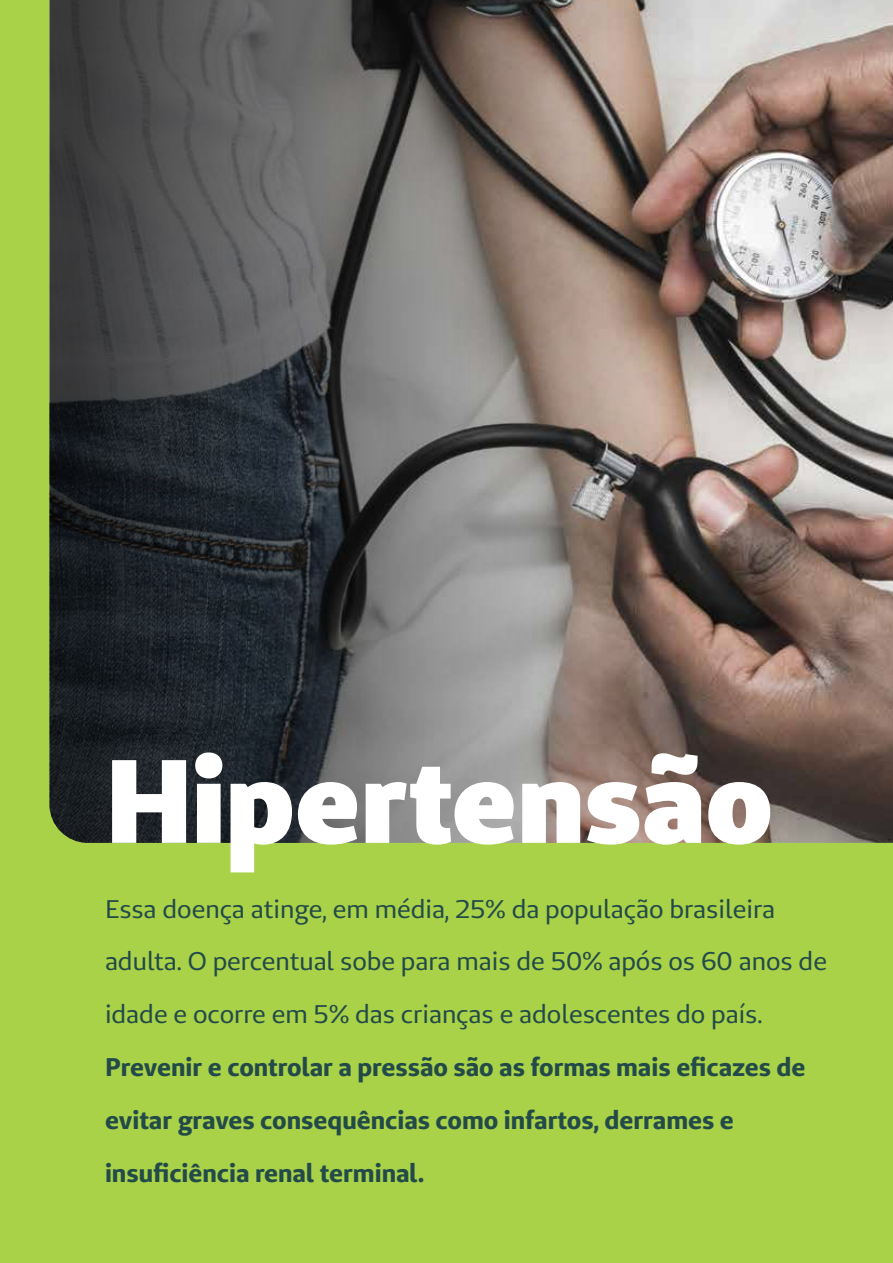
<style>
.page{position:relative;width:893px;height:1263px;background:#aad249}
.page>*{position:absolute;margin:0;border:0;box-sizing:border-box;transform-origin:0 0}
.t1{font:900 118.2px "Unimed Sans";color:#fff}
.t2{font:25.5px/52.8px "Unimed Sans";color:#224a48}
.t3{font:700 25.5px/52.8px "Unimed Sans";color:#224a48}
</style>
<div class="page">
<img style="left:698px;top:0;width:195px;height:843px">
<svg style="left:50px;top:0;width:648px;height:843px;background:#615d5c"></svg>
<h1 class="t1" style="left:105px;top:722px;width:670px">Hipertensão</h1>
<p class="t2" style="left:105px;top:882px;width:723px">Essa doença atinge, em média, 25% da população brasileira adulta. O percentual sobe para mais de 50% após os 60 anos de idade e ocorre em 5% das crianças e adolescentes do país.</p>
<p class="t3" style="left:105px;top:1040px;width:702px">Prevenir e controlar a pressão são as formas mais eficazes de evitar graves consequências como infartos, derrames e insuficiência renal terminal.</p>
</div>
